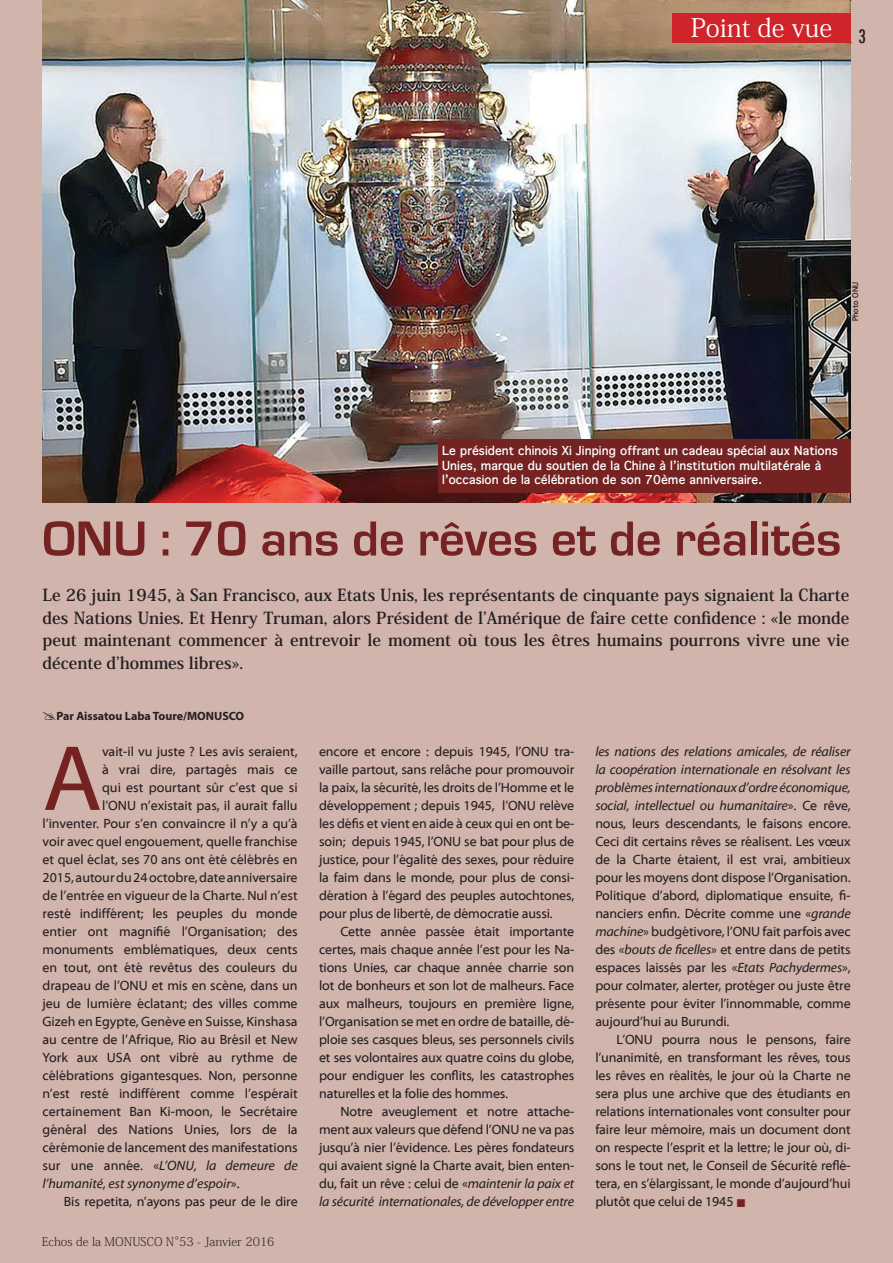
<style>
.page{position:relative;width:893px;height:1263px;background:#d1b4ac}
.page>*{position:absolute;margin:0;border:0;box-sizing:border-box;transform-origin:0 0}
.t1{font:93.6px "Myriad Web Pro";color:#752322}
.t2{font:700 51px "Eurostile";color:#752322}
.t3{font:25.5px "Koz Min Pro";color:#fff}
.t4{font:500 condensed 18px "Futura";color:#231f20}
.t5{font:700 16.5px/22.5px "Koz Min Pr 6 N";color:#231f20;text-align:justify}
.t6{font:13.5px/18px "Myriad Web Pro";color:#231f20;text-align:justify}
.t7{font:italic 13.5px "Myriad Web Pro";color:#231f20}
.t8{font:700 12px/14.4px "Thonburi";color:#fff}
.t9{font:200 12px "Koz Min Pr 6 N";color:#231f20}
.t10{font:700 12px "Myriad Pro";color:#231f20}
.t11{font:700 7.5px "Thonburi";color:#231f20}
.s1{font-style:normal}
.s2{font-style:italic}
.s3{color:#752322}
</style>
<div class="page">
<img style="left:43px;top:0;width:808px;height:503px">
<svg style="left:849px;top:0;width:2px;height:13px"></svg>
<div style="left:672px;top:13px;width:179px;height:30px;background:#d1232a"></div>
<div style="left:438px;top:440px;width:413px;height:53px;background:#752322"></div>
<h3 class="t3" style="left:691px;top:10px;width:143px">Point de vue</h3>
<h3 class="t4" style="left:858px;top:25px;width:9px">3</h3>
<p class="t11" style="left:849px;top:321px;width:41px;rotate:-90deg">Photo ONU</p>
<p class="t8" style="left:442px;top:444px;width:397px">Le président chinois Xi Jinping offrant un cadeau spécial aux Nations<br>Unies, marque du soutien de la Chine à l’institution multilatérale à l’occasion de la célébration de son 70ème anniversaire.</p>
<h2 class="t2" style="left:43px;top:511px;width:800px">ONU : 70 ans de rêves et de réalités</h2>
<p class="t5" style="left:43px;top:584px;width:808px">Le 26 juin 1945, à San Francisco, aux Etats Unis, les représentants de cinquante pays signaient la Charte des Nations Unies. Et Henry Truman, alors Président de l’Amérique de faire cette confidence : «le monde peut maintenant commencer à entrevoir le moment où tous les êtres humains pourrons vivre une vie décente d’hommes libres».</p>
<p class="t10" style="left:56px;top:708px;width:189px">Par Aissatou Laba Toure/MONUSCO</p>
<h1 class="t1" style="left:43px;top:728px;width:61px">A</h1>
<p class="t6" style="left:102px;top:743px;width:197px">vait-il vu juste ? Les avis seraient,</p>
<p class="t6" style="left:102px;top:761px;width:197px">à vrai dire, partagés mais ce</p>
<p class="t6" style="left:102px;top:779px;width:197px">qui est pourtant sûr c’est que si</p>
<p class="t6" style="left:102px;top:797px;width:197px">l’ONU n’existait pas, il aurait fallu</p>
<p class="t6" style="left:43px;top:815px;width:257px">l’inventer. Pour s’en convaincre il n’y a qu’à</p>
<p class="t6" style="left:43px;top:833px;width:257px">voir avec quel engouement, quelle franchise</p>
<p class="t6" style="left:43px;top:851px;width:257px">et quel éclat, ses 70 ans ont été célébrés en</p>
<p class="t6" style="left:43px;top:869px;width:257px">2015, autour du 24 octobre, date anniversaire</p>
<p class="t6" style="left:43px;top:887px;width:257px">de l’entrée en vigueur de la Charte. Nul n’est</p>
<p class="t6" style="left:43px;top:905px;width:257px">resté indifférent; les peuples du monde</p>
<p class="t6" style="left:43px;top:923px;width:257px">entier ont magnifié l’Organisation; des</p>
<p class="t6" style="left:43px;top:941px;width:257px">monuments emblématiques, deux cents</p>
<p class="t6" style="left:43px;top:959px;width:257px">en tout, ont été revêtus des couleurs du</p>
<p class="t6" style="left:43px;top:977px;width:257px">drapeau de l’ONU et mis en scène, dans un</p>
<p class="t6" style="left:43px;top:995px;width:257px">jeu de lumière éclatant; des villes comme</p>
<p class="t6" style="left:43px;top:1013px;width:257px">Gizeh en Egypte, Genève en Suisse, Kinshasa</p>
<p class="t6" style="left:43px;top:1031px;width:257px">au centre de l’Afrique, Rio au Brésil et New</p>
<p class="t6" style="left:43px;top:1049px;width:257px">York aux USA ont vibré au rythme de</p>
<p class="t6" style="left:43px;top:1067px;width:257px">célébrations gigantesques. Non, personne</p>
<p class="t6" style="left:43px;top:1085px;width:257px">n’est resté indifférent comme l’espérait</p>
<p class="t6" style="left:43px;top:1103px;width:257px">certainement Ban Ki-moon, le Secrétaire</p>
<p class="t6" style="left:43px;top:1121px;width:257px">général des Nations Unies, lors de la</p>
<p class="t6" style="left:43px;top:1139px;width:257px">cérémonie de lancement des manifestations</p>
<p class="t7" style="left:43px;top:1158px;width:257px"><span class="s1">sur une année. «</span>L’ONU, la demeure de</p>
<p class="t7" style="left:43px;top:1176px;width:199px">l’humanité, est synonyme d’espoir<span class="s1">».</span></p>
<p class="t6" style="left:64px;top:1193px;width:235px">Bis repetita, n’ayons pas peur de le dire</p>
<p class="t9" style="left:42px;top:1235px;width:234px">Echos de la MONUSCO N°53 - Janvier 2016</p>
<p class="t6" style="left:319px;top:743px;width:257px">encore et encore : depuis 1945, l’ONU tra&shy;vaille partout, sans relâche pour promouvoir la paix, la sécurité, les droits de l’Homme et le développement ; depuis 1945, l’ONU relève les défis et vient en aide à ceux qui en ont be&shy;soin; depuis 1945, l’ONU se bat pour plus de justice, pour l’égalité des sexes, pour réduire la faim dans le monde, pour plus de consi&shy;dération à l’égard des peuples autochtones, pour plus de liberté, de démocratie aussi.</p>
<p class="t6" style="left:319px;top:922px;width:257px;text-indent:21px">Cette année passée était importante certes, mais chaque année l’est pour les Na&shy;tions Unies, car chaque année charrie son lot de bonheurs et son lot de malheurs. Face aux malheurs, toujours en première ligne, l’Organisation se met en ordre de bataille, dé&shy;ploie ses casques bleus, ses personnels civils et ses volontaires aux quatre coins du globe, pour endiguer les conflits, les catastrophes naturelles et la folie des hommes.</p>
<p class="t6" style="left:319px;top:1102px;width:257px;text-indent:21px">Notre aveuglement et notre attache&shy;ment aux valeurs que défend l’ONU ne va pas jusqu’à nier l’évidence. Les pères fondateurs qui avaient signé la Charte avait, bien enten&shy;du, fait un rêve : celui de «<span class="s2">maintenir la paix et la sécurité internationales, de développer entre</span></p>
<p class="t6" style="left:595px;top:742px;width:257px"><span class="s2">les nations des relations amicales, de réaliser la coopération internationale en résolvant les problèmes internationaux d’ordre économique, social, intellectuel ou humanitaire</span>». Ce rêve, nous, leurs descendants, le faisons encore.<br>Ceci dit certains rêves se réalisent. Les vœux de la Charte étaient, il est vrai, ambitieux pour les moyens dont dispose l’Organisation.<br>Politique d’abord, diplomatique ensuite, fi&shy;nanciers enfin. Décrite comme une «<span class="s2">grande machine</span>» budgétivore, l’ONU fait parfois avec des «<span class="s2">bouts de ficelles</span>» et entre dans de petits espaces laissés par les «<span class="s2">Etats Pachydermes</span>», pour colmater, alerter, protéger ou juste être présente pour éviter l’innommable, comme aujourd’hui au Burundi.</p>
<p class="t6" style="left:595px;top:1030px;width:257px;text-indent:21px">L’ONU pourra nous le pensons, faire l’unanimité, en transformant les rêves, tous les rêves en réalités, le jour où la Charte ne sera plus une archive que des étudiants en relations internationales vont consulter pour faire leur mémoire, mais un document dont on respecte l’esprit et la lettre; le jour où, di&shy;sons le tout net, le Conseil de Sécurité reflé&shy;tera, en s’élargissant, le monde d’aujourd’hui plutôt que celui de 1945 <span class="s3">■</span></p>
</div>
